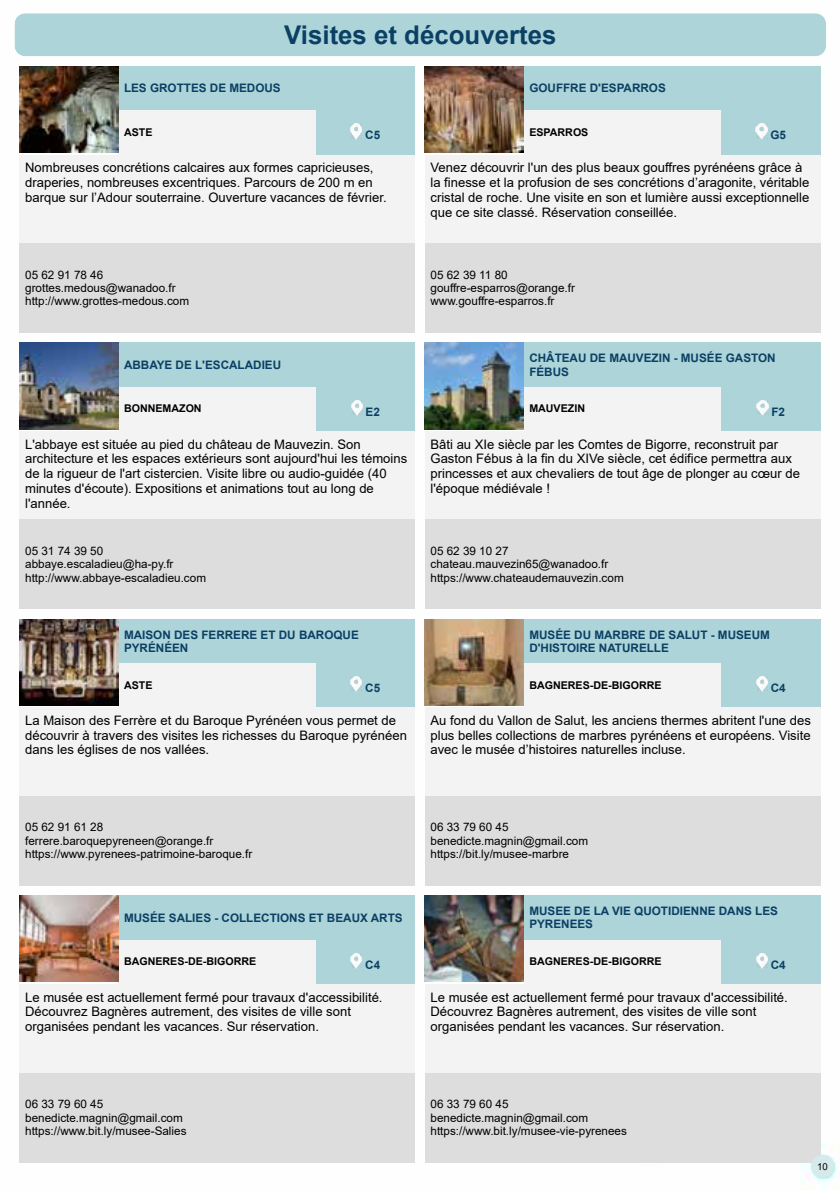
<style>
.page{position:relative;width:840px;height:1191px;background:#fff}
.page>*{position:absolute;margin:0;border:0;box-sizing:border-box;transform-origin:0 0}
.t1{font:700 25.8px "Arial";color:#0b4064}
.t2{font:13px/14.8px "Arial";color:#000}
.t3{font:11.6px/13.4px "Arial";color:#000}
.t4{font:700 11.6px/13.4px "Arial";color:#0b4064}
.t5{font:700 10.6px "Arial";color:#000}
.t6{font:9.6px "Arial";color:#000}
</style>
<div class="page">
<img style="left:19px;top:20px;width:819px;height:1169px">
<div style="left:14px;top:13px;width:811px;height:43px;background:#add4d9"></div>
<div style="left:118px;top:67px;width:297px;height:44px;background:#add4d9"></div>
<div style="left:118px;top:111px;width:198px;height:44px;background:#f3f3f3"></div>
<div style="left:316px;top:111px;width:99px;height:44px;background:#add4d9"></div>
<div style="left:20px;top:155px;width:395px;height:88px;background:#f3f3f3"></div>
<div style="left:20px;top:243px;width:296px;height:89px;background:#ddd"></div>
<div style="left:316px;top:243px;width:99px;height:89px;background:#ddd"></div>
<div style="left:523px;top:67px;width:297px;height:44px;background:#add4d9"></div>
<div style="left:523px;top:111px;width:198px;height:44px;background:#f3f3f3"></div>
<div style="left:721px;top:111px;width:99px;height:44px;background:#add4d9"></div>
<div style="left:425px;top:155px;width:395px;height:88px;background:#f3f3f3"></div>
<div style="left:425px;top:243px;width:296px;height:89px;background:#ddd"></div>
<div style="left:721px;top:243px;width:99px;height:89px;background:#ddd"></div>
<div style="left:118px;top:343px;width:297px;height:44px;background:#add4d9"></div>
<div style="left:118px;top:387px;width:198px;height:44px;background:#f3f3f3"></div>
<div style="left:316px;top:387px;width:99px;height:44px;background:#add4d9"></div>
<div style="left:20px;top:431px;width:395px;height:89px;background:#f3f3f3"></div>
<div style="left:20px;top:520px;width:296px;height:89px;background:#ddd"></div>
<div style="left:316px;top:520px;width:99px;height:89px;background:#ddd"></div>
<div style="left:523px;top:343px;width:297px;height:44px;background:#add4d9"></div>
<div style="left:523px;top:387px;width:198px;height:44px;background:#f3f3f3"></div>
<div style="left:721px;top:387px;width:99px;height:44px;background:#add4d9"></div>
<div style="left:425px;top:431px;width:395px;height:89px;background:#f3f3f3"></div>
<div style="left:425px;top:520px;width:296px;height:89px;background:#ddd"></div>
<div style="left:721px;top:520px;width:99px;height:89px;background:#ddd"></div>
<div style="left:118px;top:619px;width:297px;height:44px;background:#add4d9"></div>
<div style="left:118px;top:663px;width:198px;height:44px;background:#f3f3f3"></div>
<div style="left:316px;top:663px;width:99px;height:44px;background:#add4d9"></div>
<div style="left:20px;top:707px;width:395px;height:89px;background:#f3f3f3"></div>
<div style="left:20px;top:796px;width:296px;height:89px;background:#ddd"></div>
<div style="left:316px;top:796px;width:99px;height:89px;background:#ddd"></div>
<div style="left:523px;top:619px;width:297px;height:44px;background:#add4d9"></div>
<div style="left:523px;top:663px;width:198px;height:44px;background:#f3f3f3"></div>
<div style="left:721px;top:663px;width:99px;height:44px;background:#add4d9"></div>
<div style="left:425px;top:707px;width:395px;height:89px;background:#f3f3f3"></div>
<div style="left:425px;top:796px;width:296px;height:89px;background:#ddd"></div>
<div style="left:721px;top:796px;width:99px;height:89px;background:#ddd"></div>
<div style="left:118px;top:895px;width:297px;height:45px;background:#add4d9"></div>
<div style="left:118px;top:940px;width:198px;height:44px;background:#f3f3f3"></div>
<div style="left:316px;top:940px;width:99px;height:44px;background:#add4d9"></div>
<div style="left:20px;top:984px;width:395px;height:89px;background:#f3f3f3"></div>
<div style="left:20px;top:1073px;width:296px;height:89px;background:#ddd"></div>
<div style="left:316px;top:1073px;width:99px;height:89px;background:#ddd"></div>
<div style="left:523px;top:895px;width:297px;height:45px;background:#add4d9"></div>
<div style="left:523px;top:940px;width:198px;height:44px;background:#f3f3f3"></div>
<div style="left:721px;top:940px;width:99px;height:44px;background:#add4d9"></div>
<div style="left:425px;top:984px;width:395px;height:89px;background:#f3f3f3"></div>
<div style="left:425px;top:1073px;width:296px;height:89px;background:#ddd"></div>
<div style="left:721px;top:1073px;width:99px;height:89px;background:#ddd"></div>
<img style="left:20px;top:67px;width:98px;height:86px">
<img style="left:351px;top:124px;width:11px;height:15px">
<img style="left:425px;top:67px;width:98px;height:86px">
<img style="left:755px;top:124px;width:11px;height:15px">
<img style="left:20px;top:343px;width:98px;height:86px">
<img style="left:351px;top:400px;width:11px;height:15px">
<img style="left:425px;top:343px;width:98px;height:86px">
<img style="left:756px;top:400px;width:11px;height:15px">
<img style="left:20px;top:619px;width:98px;height:86px">
<img style="left:351px;top:676px;width:11px;height:16px">
<img style="left:425px;top:619px;width:98px;height:86px">
<img style="left:756px;top:676px;width:11px;height:16px">
<img style="left:20px;top:895px;width:98px;height:87px">
<img style="left:351px;top:953px;width:11px;height:15px">
<img style="left:425px;top:895px;width:98px;height:87px">
<img style="left:756px;top:953px;width:11px;height:15px">
<div style="left:810px;top:1154px;width:23px;height:23px;background:#d6eaec;border-radius:50%"></div>
<h1 class="t1" style="left:284px;top:16px;width:273px">Visites et découvertes</h1>
<p class="t4" style="left:124px;top:82px;width:158px">LES GROTTES DE MEDOUS</p>
<p class="t5" style="left:124px;top:125px;width:30px">ASTE</p>
<p class="t4" style="left:365px;top:129px;width:16px">C5</p>
<p class="t2" style="left:25px;top:160px;width:363px">Nombreuses concrétions calcaires aux formes capricieuses, draperies, nombreuses excentriques. Parcours de 200 m en barque sur l’Adour souterraine. Ouverture vacances de février.</p>
<p class="t3" style="left:25px;top:268px;width:165px">05 62 91 78 46 grottes.medous@wanadoo.fr http://www.grottes-medous.com</p>
<p class="t4" style="left:124px;top:358px;width:159px">ABBAYE DE L'ESCALADIEU</p>
<p class="t5" style="left:124px;top:401px;width:79px">BONNEMAZON</p>
<p class="t4" style="left:365px;top:405px;width:16px">E2</p>
<p class="t2" style="left:25px;top:436px;width:383px">L'abbaye est située au pied du château de Mauvezin. Son architecture et les espaces extérieurs sont aujourd'hui les témoins de la rigueur de l'art cistercien. Visite libre ou audio-guidée (40 minutes d'écoute). Expositions et animations tout au long de l'année.</p>
<p class="t3" style="left:25px;top:544px;width:182px">05 31 74 39 50 abbaye.escaladieu@ha-py.fr http://www.abbaye-escaladieu.com</p>
<p class="t4" style="left:124px;top:628px;width:236px">MAISON DES FERRERE ET DU BAROQUE<br>PYRÉNÉEN</p>
<p class="t5" style="left:124px;top:677px;width:30px">ASTE</p>
<p class="t4" style="left:365px;top:681px;width:16px">C5</p>
<p class="t2" style="left:25px;top:713px;width:383px">La Maison des Ferrère et du Baroque Pyrénéen vous permet de découvrir à travers des visites les richesses du Baroque pyrénéen dans les églises de nos vallées.</p>
<p class="t4" style="left:529px;top:82px;width:138px">GOUFFRE D'ESPARROS</p>
<p class="t5" style="left:529px;top:125px;width:61px">ESPARROS</p>
<p class="t4" style="left:770px;top:129px;width:17px">G5</p>
<p class="t2" style="left:430px;top:160px;width:380px">Venez découvrir l'un des plus beaux gouffres pyrénéens grâce à la finesse et la profusion de ses concrétions d’aragonite, véritable cristal de roche. Une visite en son et lumière aussi exceptionnelle que ce site classé. Réservation conseillée.</p>
<p class="t3" style="left:430px;top:268px;width:146px">05 62 39 11 80 gouffre-esparros@orange.fr www.gouffre-esparros.fr</p>
<p class="t4" style="left:529px;top:351px;width:248px">CHÂTEAU DE MAUVEZIN - MUSÉE GASTON<br>FÉBUS</p>
<p class="t5" style="left:529px;top:401px;width:57px">MAUVEZIN</p>
<p class="t4" style="left:771px;top:405px;width:15px">F2</p>
<p class="t2" style="left:430px;top:436px;width:371px">Bâti au XIe siècle par les Comtes de Bigorre, reconstruit par Gaston Fébus à la fin du XIVe siècle, cet édifice permettra aux princesses et aux chevaliers de tout âge de plonger au cœur de l'époque médiévale !</p>
<p class="t3" style="left:430px;top:544px;width:195px">05 62 39 10 27 chateau.mauvezin65@wanadoo.fr https://www.chateaudemauvezin.com</p>
<p class="t4" style="left:529px;top:628px;width:242px">MUSÉE DU MARBRE DE SALUT - MUSEUM<br>D'HISTOIRE NATURELLE</p>
<p class="t5" style="left:529px;top:677px;width:134px">BAGNERES-DE-BIGORRE</p>
<p class="t4" style="left:770px;top:681px;width:16px">C4</p>
<p class="t2" style="left:430px;top:713px;width:382px;text-align:justify">Au fond du Vallon de Salut, les anciens thermes abritent l'une des plus belles collections de marbres pyrénéens et européens. Visite avec le musée d’histoires naturelles incluse.</p>
<p class="t3" style="left:25px;top:820px;width:228px">05 62 91 61 28 ferrere.baroquepyreneen@orange.fr https://www.pyrenees-patrimoine-baroque.fr</p>
<p class="t4" style="left:124px;top:911px;width:280px">MUSÉE SALIES - COLLECTIONS ET BEAUX ARTS</p>
<p class="t5" style="left:124px;top:954px;width:134px">BAGNERES-DE-BIGORRE</p>
<p class="t4" style="left:365px;top:958px;width:16px">C4</p>
<p class="t2" style="left:25px;top:989px;width:359px">Le musée est actuellement fermé pour travaux d'accessibilité.<br>Découvrez Bagnères autrement, des visites de ville sont organisées pendant les vacances. Sur réservation.</p>
<p class="t3" style="left:430px;top:820px;width:159px">06 33 79 60 45 benedicte.magnin@gmail.com https://bit.ly/musee-marbre</p>
<p class="t4" style="left:529px;top:904px;width:250px">MUSEE DE LA VIE QUOTIDIENNE DANS LES<br>PYRENEES</p>
<p class="t5" style="left:529px;top:954px;width:134px">BAGNERES-DE-BIGORRE</p>
<p class="t4" style="left:770px;top:958px;width:16px">C4</p>
<p class="t2" style="left:430px;top:989px;width:359px">Le musée est actuellement fermé pour travaux d'accessibilité.<br>Découvrez Bagnères autrement, des visites de ville sont organisées pendant les vacances. Sur réservation.</p>
<p class="t3" style="left:25px;top:1097px;width:163px">06 33 79 60 45 benedicte.magnin@gmail.com https://www.bit.ly/musee-Salies</p>
<p class="t3" style="left:430px;top:1097px;width:198px">06 33 79 60 45 benedicte.magnin@gmail.com https://www.bit.ly/musee-vie-pyrenees</p>
<p class="t6" style="left:816px;top:1160px;width:12px">10</p>
</div>
